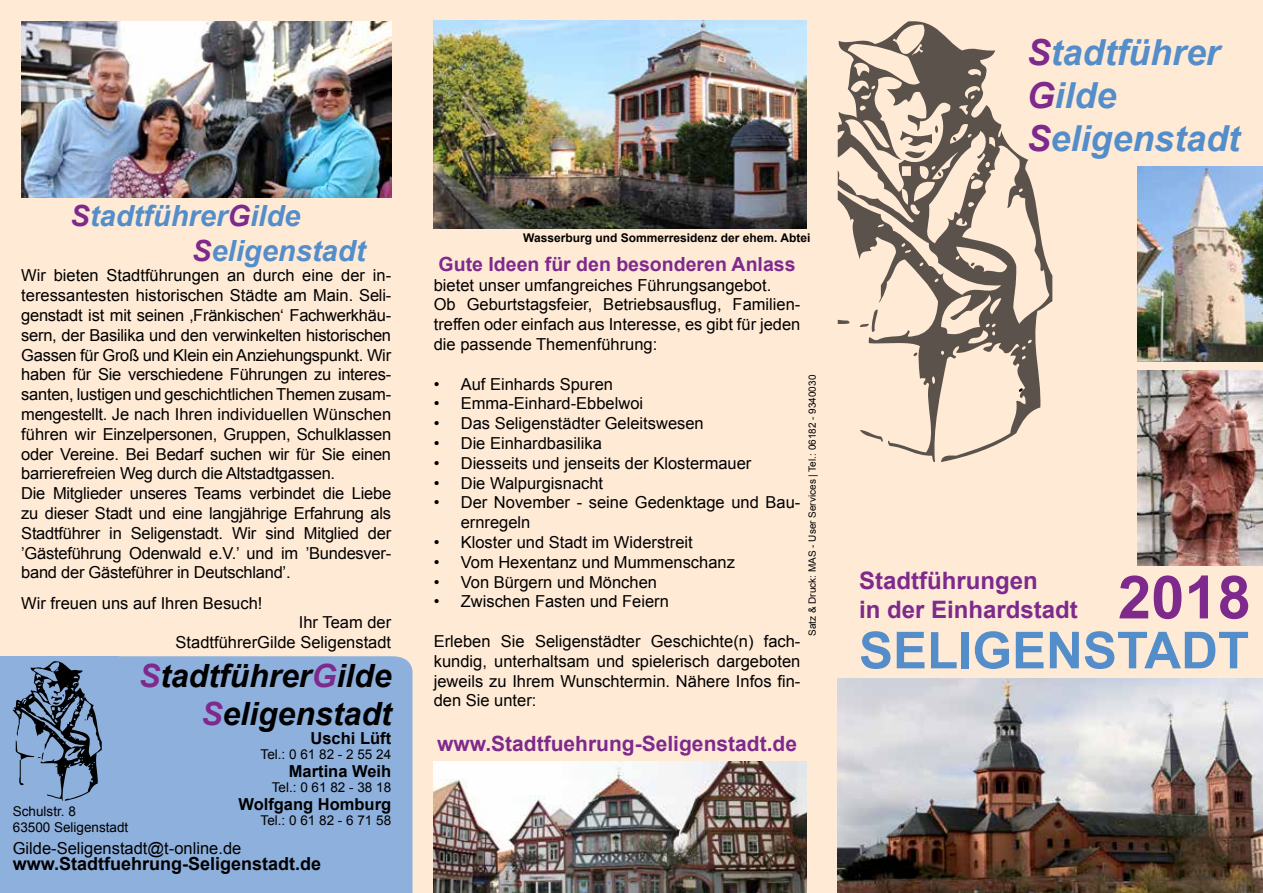
<style>
.page{position:relative;width:1263px;height:893px;background:#ffead5}
.page>*{position:absolute;margin:0;border:0;box-sizing:border-box;transform-origin:0 0}
.t1{font:700 59.7px "Arial";color:#7e2a8d}
.t2{font:700 51px "Arial";color:#538dca}
.t3{font:italic 700 35.85px/43px "Arial";color:#538dca}
.t4{font:italic 700 32.1px/38.4px "Arial";color:#000;text-align:right}
.t5{font:italic 700 29.1px/35px "Arial";color:#538dca}
.t6{font:700 24px/28.8px "Arial";color:#7e2a8d}
.t7{font:700 21px "Arial";color:#7e2a8d}
.t8{font:700 19.5px "Arial";color:#7e2a8d}
.t9{font:700 18px "Arial";color:#000}
.t10{font:16.5px/19.8px "Arial";color:#000}
.t11{font:700 16.5px "Arial";color:#000}
.t12{font:13.5px/16.2px "Arial";color:#000}
.t13{font:700 12px "Arial";color:#000}
.t14{font:10.05px "Arial";color:#000}
.s1{color:#7e2a8d}
</style>
<div class="page">
<img style="left:1137px;top:167px;width:126px;height:194px">
<img style="left:21px;top:21px;width:370px;height:176px">
<svg style="left:837px;top:21px;width:215px;height:441px"></svg>
<img style="left:838px;top:678px;width:425px;height:215px">
<img style="left:1137px;top:370px;width:126px;height:195px">
<div style="left:0;top:656px;width:412px;height:237px;background:#8eb0dd"></div>
<svg style="left:13px;top:660px;width:89px;height:141px;background:#6780a0"></svg>
<img style="left:434px;top:20px;width:373px;height:209px">
<img style="left:434px;top:761px;width:373px;height:132px">
<h3 class="t5" style="left:192px;top:199px;width:175px;text-indent:-122px"><span class="s1">S</span>tadtführer<span class="s1">G</span>ilde<br><span class="s1">S</span>eligenstadt</h3>
<p class="t10" style="left:21px;top:266px;width:371px">Wir bieten Stadtführungen an durch eine der in&shy;teressantesten historischen Städte am Main. Seli&shy;genstadt ist mit seinen ‚Fränkischen‘ Fachwerkhäu&shy;sern, der Basilika und den verwinkelten historischen Gassen für Groß und Klein ein Anziehungspunkt. Wir haben für Sie verschiedene Führungen zu interes&shy;santen, lustigen und geschichtlichen Themen zusam&shy;mengestellt. Je nach Ihren individuellen Wünschen führen wir Einzelpersonen, Gruppen, Schulklassen oder Vereine. Bei Bedarf suchen wir für Sie einen barrierefreien Weg durch die Altstadtgassen.<br>Die Mitglieder unseres Teams verbindet die Liebe zu dieser Stadt und eine langjährige Erfahrung als Stadtführer in Seligenstadt. Wir sind Mitglied der ’Gästeführung Odenwald e.V.’ und im ’Bundesver&shy;band der Gästeführer in Deutschland’.</p>
<p class="t10" style="left:21px;top:593px;width:243px">Wir freuen uns auf Ihren Besuch!</p>
<p class="t10" style="left:176px;top:613px;width:217px;text-align:right">Ihr Team der<br>StadtführerGilde Seligenstadt</p>
<h3 class="t4" style="left:139px;top:657px;width:254px"><span class="s1">S</span>tadtführer<span class="s1">G</span>ilde<br><span class="s1">S</span>eligenstadt</h3>
<p class="t11" style="left:311px;top:727px;width:82px">Uschi Lüft</p>
<p class="t12" style="left:261px;top:746px;width:132px">Tel.: 0 61 82 - 2 55 24</p>
<p class="t11" style="left:289px;top:760px;width:104px">Martina Weih</p>
<p class="t12" style="left:272px;top:779px;width:121px">Tel.: 0 61 82 - 38 18</p>
<p class="t11" style="left:238px;top:793px;width:154px">Wolfgang Homburg</p>
<p class="t12" style="left:261px;top:812px;width:132px">Tel.: 0 61 82 - 6 71 58</p>
<p class="t12" style="left:13px;top:804px;width:117px">Schulstr. 8<br>63500 Seligenstadt</p>
<p class="t10" style="left:13px;top:838px;width:230px">Gilde-Seligenstadt@t-online.de</p>
<p class="t9" style="left:13px;top:852px;width:310px">www.Stadtfuehrung-Seligenstadt.de</p>
<p class="t13" style="left:523px;top:230px;width:289px">Wasserburg und Sommerresidenz der ehem. Abtei</p>
<p class="t8" style="left:439px;top:251px;width:358px">Gute Ideen für den besonderen Anlass</p>
<p class="t10" style="left:434px;top:275px;width:368px">bietet unser umfangreiches Führungsangebot.<br>Ob Geburtstagsfeier, Betriebsausflug, Familien&shy;treffen oder einfach aus Interesse, es gibt für jeden die passende Themenführung:</p>
<p class="t10" style="left:434px;top:374px;width:181px">• Auf Einhards Spuren</p>
<p class="t10" style="left:434px;top:394px;width:211px">• Emma-Einhard-Ebbelwoi</p>
<p class="t10" style="left:434px;top:414px;width:272px">• Das Seligenstädter Geleitswesen</p>
<p class="t10" style="left:434px;top:433px;width:170px">• Die Einhardbasilika</p>
<p class="t10" style="left:434px;top:453px;width:319px">• Diesseits und jenseits der Klostermauer</p>
<p class="t10" style="left:434px;top:473px;width:171px">• Die Walpurgisnacht</p>
<p class="t10" style="left:461px;top:493px;width:341px;text-indent:-27px">• Der November - seine Gedenktage und Bau&shy;ernregeln</p>
<p class="t10" style="left:434px;top:532px;width:260px">• Kloster und Stadt im Widerstreit</p>
<p class="t10" style="left:434px;top:552px;width:303px">• Vom Hexentanz und Mummenschanz</p>
<p class="t10" style="left:434px;top:572px;width:225px">• Von Bürgern und Mönchen</p>
<p class="t10" style="left:434px;top:592px;width:237px">• Zwischen Fasten und Feiern</p>
<p class="t10" style="left:434px;top:631px;width:368px;text-align:justify">Erleben Sie Seligenstädter Geschichte(n) fach&shy;kundig, unterhaltsam und spielerisch dargeboten jeweils zu Ihrem Wunschtermin. Nähere Infos fin&shy;den Sie unter:</p>
<p class="t7" style="left:437px;top:730px;width:361px">www.Stadtfuehrung-Seligenstadt.de</p>
<p class="t14" style="left:806px;top:636px;width:263px;rotate:-90deg">Satz &amp; Druck: MAS - User Services | Tel.: 06182 - 9340030</p>
<h3 class="t3" style="left:1027px;top:32px;width:215px"><span class="s1">S</span>tadtführer<br><span class="s1">G</span>ilde<br><span class="s1">S</span>eligenstadt</h3>
<h3 class="t6" style="left:859px;top:567px;width:220px">Stadtführungen<br>in der Einhardstadt</h3>
<h2 class="t2" style="left:859px;top:616px;width:392px">SELIGENSTADT</h2>
<h1 class="t1" style="left:1118px;top:558px;width:134px">2018</h1>
</div>
